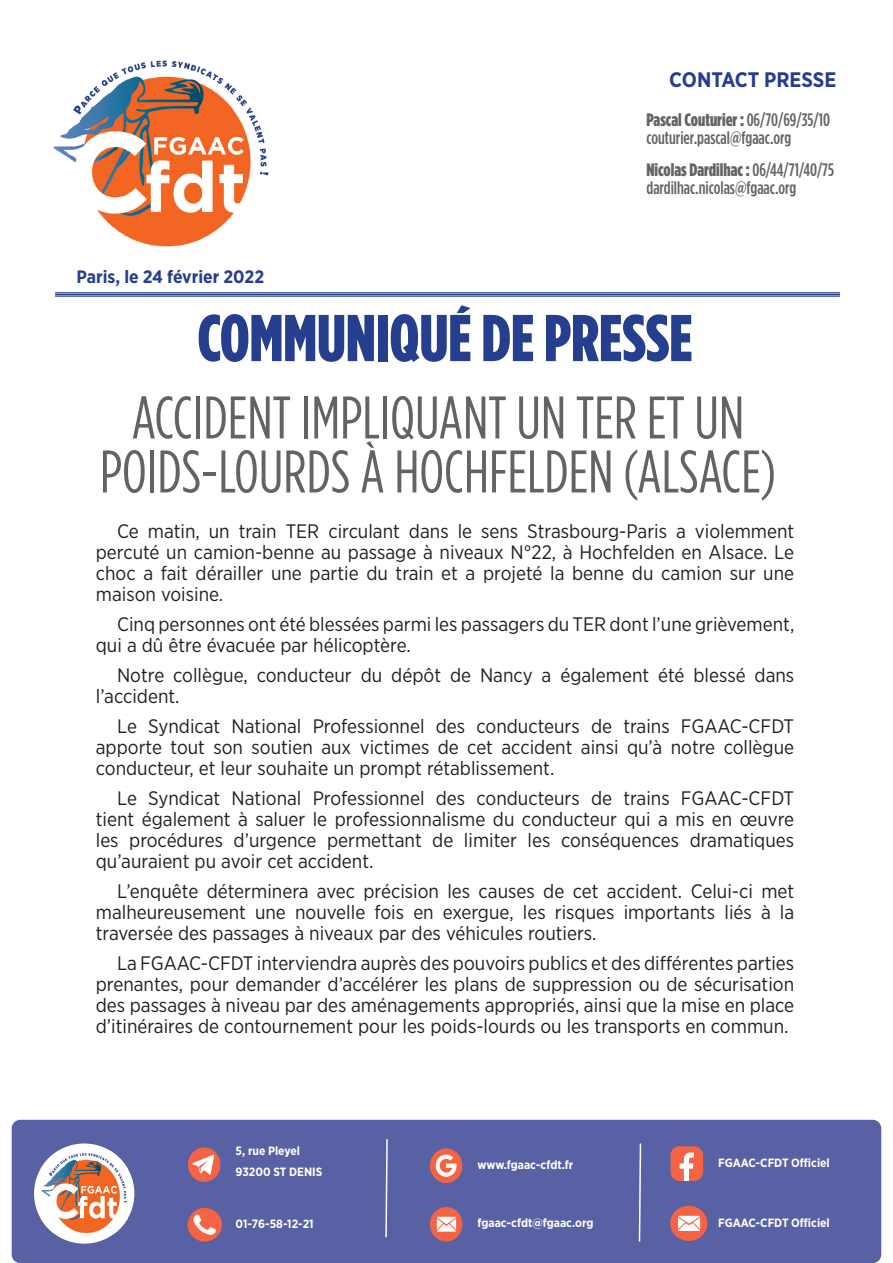
<style>
.page{position:relative;width:893px;height:1263px;background:#fff}
.page>*{position:absolute;margin:0;border:0;box-sizing:border-box;transform-origin:0 0}
.TITRE_PRINCIPAL_COND{font:900 66px "Gotham Condensed";color:#253f8e}
.TITRE_PRINCIPAL_COND-2{font:60px/54px "Gotham Condensed";color:#636366;text-align:center}
.t1{font:700 21px "Gotham Narrow";color:#253f8e}
.t2{font:19.5px/21px "Gotham Narrow";color:#231f20;text-align:justify}
.TITRE_PRINCIPAL_COND-3{font:900 18px "Gotham Condensed";color:#636366}
.TITRE_PRINCIPAL_COND-4{font:500 18px "Gotham Condensed";color:#636366}
.t3{font:700 18px "Gotham Narrow";color:#253f8e}
.t4{font:700 12px "Gotham Narrow";color:#fff}
.s1{font-weight:500}
</style>
<div class="page">
<div style="left:12px;top:1120px;width:869px;height:143px;background:#5861a3;border-radius:9px"></div>
<div style="left:34px;top:1143px;width:100px;height:101px;background:#fff;border-radius:50%"></div>
<img style="left:40px;top:1150px;width:88px;height:83px">
<img style="left:53px;top:60px;width:216px;height:187px">
<hr style="left:55px;top:292px;width:785px;height:1px;background:#253f8e">
<hr style="left:55px;top:294px;width:785px;height:1px;background:#253f8e">
<hr style="left:55px;top:295px;width:785px;height:2px;background:#253f8e">
<div style="left:670px;top:1146px;width:33px;height:35px;background:#f46343;border-radius:9px"></div>
<svg style="left:680px;top:1152px;width:14px;height:29px"></svg>
<svg style="left:188px;top:1147px;width:32px;height:35px"></svg>
<svg style="left:430px;top:1148px;width:32px;height:35px"></svg>
<svg style="left:430px;top:1207px;width:32px;height:34px"></svg>
<svg style="left:670px;top:1206px;width:37px;height:35px"></svg>
<div style="left:188px;top:1208px;width:34px;height:33px;background:#f46343;border-radius:17px"></div>
<svg style="left:194px;top:1214px;width:22px;height:21px"></svg>
<svg style="left:638px;top:1143px;width:4px;height:99px"></svg>
<svg style="left:385px;top:1139px;width:3px;height:99px"></svg>
<p class="t3" style="left:77px;top:265px;width:189px">Paris, le 24 février 2022</p>
<p class="t1" style="left:669px;top:66px;width:169px">CONTACT PRESSE</p>
<p class="TITRE_PRINCIPAL_COND-3" style="left:646px;top:109px;width:185px">Pascal Couturier : <span class="s1">06/70/69/35/10</span></p>
<p class="TITRE_PRINCIPAL_COND-4" style="left:646px;top:127px;width:146px">couturier.pascal@fgaac.org</p>
<p class="TITRE_PRINCIPAL_COND-3" style="left:646px;top:159px;width:189px">Nicolas Dardilhac : <span class="s1">06/44/71/40/75</span></p>
<p class="TITRE_PRINCIPAL_COND-4" style="left:646px;top:177px;width:151px">dardilhac.nicolas@fgaac.org</p>
<p class="TITRE_PRINCIPAL_COND" style="left:197px;top:299px;width:497px">COMMUNIQUÉ DE PRESSE</p>
<p class="TITRE_PRINCIPAL_COND-2" style="left:100px;top:390px;width:678px">ACCIDENT IMPLIQUANT UN TER ET UN<br>POIDS-LOURDS À HOCHFELDEN (ALSACE)</p>
<p class="t2" style="left:96px;top:520px;width:700px;text-indent:21px">Ce matin, un train TER circulant dans le sens Strasbourg-Paris a violemment percuté un camion-benne au passage à niveaux N°22, à Hochfelden en Alsace. Le choc a fait dérailler une partie du train et a projeté la benne du camion sur une maison voisine.</p>
<p class="t2" style="left:96px;top:613px;width:700px;text-indent:21px">Cinq personnes ont été blessées parmi les passagers du TER dont l’une grièvement, qui a dû être évacuée par hélicoptère.</p>
<p class="t2" style="left:96px;top:664px;width:700px;text-indent:21px">Notre collègue, conducteur du dépôt de Nancy a également été blessé dans l’accident.</p>
<p class="t2" style="left:96px;top:715px;width:700px;text-indent:21px">Le Syndicat National Professionnel des conducteurs de trains FGAAC-CFDT apporte tout son soutien aux victimes de cet accident ainsi qu’à notre collègue conducteur, et leur souhaite un prompt rétablissement.</p>
<p class="t2" style="left:96px;top:787px;width:700px;text-indent:21px">Le Syndicat National Professionnel des conducteurs de trains FGAAC-CFDT tient également à saluer le professionnalisme du conducteur qui a mis en œuvre les procédures d’urgence permettant de limiter les conséquences dramatiques qu’auraient pu avoir cet accident.</p>
<p class="t2" style="left:96px;top:880px;width:700px;text-indent:21px">L’enquête déterminera avec précision les causes de cet accident. Celui-ci met malheureusement une nouvelle fois en exergue, les risques importants liés à la traversée des passages à niveaux par des véhicules routiers.</p>
<p class="t2" style="left:96px;top:952px;width:700px;text-indent:21px">La FGAAC-CFDT interviendra auprès des pouvoirs publics et des différentes parties prenantes, pour demander d’accélérer les plans de suppression ou de sécurisation des passages à niveau par des aménagements appropriés, ainsi que la mise en place d’itinéraires de contournement pour les poids-lourds ou les transports en commun.</p>
<p class="t4" style="left:236px;top:1143px;width:66px">5, rue Pleyel</p>
<p class="t4" style="left:236px;top:1164px;width:88px">93200 ST DENIS</p>
<p class="t4" style="left:236px;top:1216px;width:80px">01-76-58-12-21</p>
<p class="t4" style="left:477px;top:1157px;width:97px">www.fgaac-cfdt.fr</p>
<p class="t4" style="left:477px;top:1215px;width:117px">fgaac-cfdt@fgaac.org</p>
<p class="t4" style="left:718px;top:1155px;width:113px">FGAAC-CFDT Officiel</p>
<p class="t4" style="left:718px;top:1215px;width:113px">FGAAC-CFDT Officiel</p>
</div>
